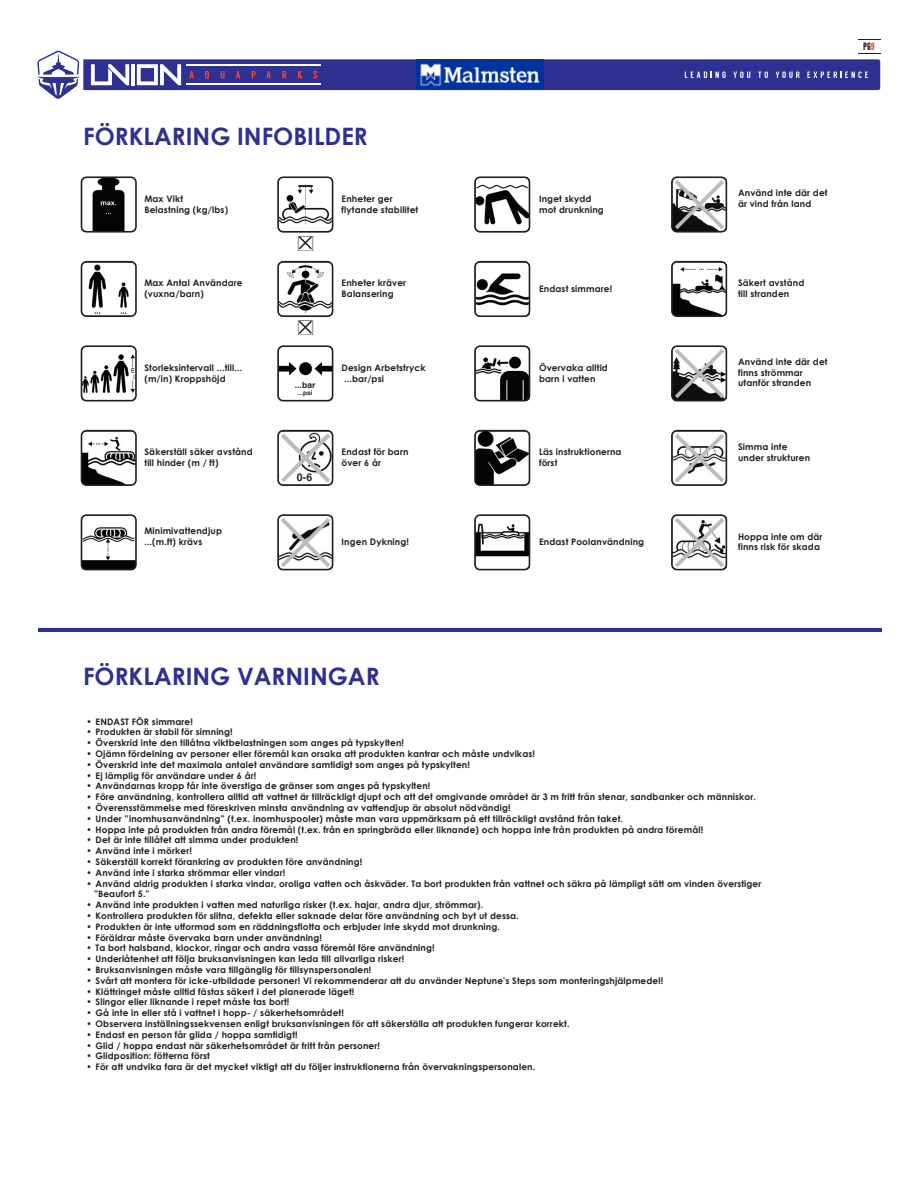
<style>
.page{position:relative;width:918px;height:1188px;background:#fff}
.page>*{position:absolute;margin:0;border:0;box-sizing:border-box;transform-origin:0 0}
.t1{font:700 24px "Century Gothic";color:#2e3092}
.t2{font:700 10.65px "Franchise";color:#231f20}
.t3{font:700 10.5px "Helvetica";color:#231f20}
.t4{font:700 9px/10.8px "Century Gothic";letter-spacing:.015em;color:#231f20}
.t5{font:700 8.55px "Helvetica";color:#231f20}
.t6{font:700 6.3px "Helvetica";color:#231f20}
.s1{color:#ff4338}
.s2{font-style:inherit}
.s3{font-family:"Avant Garde"}
</style>
<div class="page">
<svg style="left:37px;top:51px;width:843px;height:48px"></svg>
<svg style="left:858px;top:39px;width:22px;height:1px"></svg>
<hr style="left:38px;top:629px;width:844px;height:3px;background:#2e3092">
<svg style="left:81px;top:261px;width:56px;height:56px"></svg>
<svg style="left:671px;top:514px;width:56px;height:56px"></svg>
<svg style="left:474px;top:430px;width:56px;height:56px"></svg>
<svg style="left:81px;top:345px;width:56px;height:56px"></svg>
<svg style="left:81px;top:176px;width:56px;height:57px"></svg>
<svg style="left:671px;top:261px;width:56px;height:56px"></svg>
<svg style="left:474px;top:176px;width:56px;height:57px"></svg>
<svg style="left:277px;top:514px;width:56px;height:56px"></svg>
<svg style="left:671px;top:176px;width:56px;height:57px"></svg>
<svg style="left:474px;top:261px;width:56px;height:56px"></svg>
<svg style="left:81px;top:514px;width:56px;height:56px"></svg>
<svg style="left:474px;top:514px;width:56px;height:56px"></svg>
<svg style="left:277px;top:345px;width:56px;height:56px"></svg>
<svg style="left:671px;top:430px;width:56px;height:56px"></svg>
<svg style="left:671px;top:345px;width:56px;height:56px"></svg>
<svg style="left:474px;top:345px;width:56px;height:56px"></svg>
<svg style="left:81px;top:430px;width:56px;height:56px"></svg>
<svg style="left:277px;top:176px;width:56px;height:73px"></svg>
<svg style="left:277px;top:261px;width:56px;height:73px"></svg>
<div style="left:288px;top:382px;width:34px;height:15px;background:#fff"></div>
<svg style="left:277px;top:430px;width:56px;height:56px"></svg>
<img style="left:416px;top:60px;width:127px;height:30px">
<p class="t2" style="left:863px;top:41px;width:13px">PG<span class="s1">9</span></p>
<h1 class="t1" style="left:83px;top:118px;width:286px">FÖRKLARING INFOBILDER</h1>
<p class="t4" style="left:144px;top:193px;width:85px">Max Vikt<br>Belastning (kg/lbs)</p>
<p class="t4" style="left:342px;top:193px;width:78px">Enheter ger flytande stabilitet</p>
<p class="t4" style="left:539px;top:193px;width:66px">Inget skydd mot drunkning</p>
<p class="t4" style="left:738px;top:188px;width:91px">Använd inte där det är vind från land</p>
<p class="t4" style="left:144px;top:277px;width:100px">Max Antal Användare (vuxna/barn)</p>
<p class="t4" style="left:342px;top:277px;width:66px">Enheter kräver<br>Balansering</p>
<p class="t4" style="left:539px;top:283px;width:75px">Endast simmare!</p>
<p class="t4" style="left:738px;top:277px;width:68px">Säkert avstånd till stranden</p>
<p class="t4" style="left:145px;top:362px;width:99px">Storleksintervall ...till... (m/in) Kroppshöjd</p>
<p class="t5" style="left:295px;top:378px;width:22px">...bar</p>
<p class="t6" style="left:298px;top:388px;width:17px">...psi</p>
<p class="t4" style="left:342px;top:362px;width:86px">Design Arbetstryck ...bar/psi</p>
<p class="t4" style="left:539px;top:362px;width:70px">Övervaka alltid barn i vatten</p>
<p class="t4" style="left:738px;top:356px;width:91px">Använd inte där det finns strömmar utanför stranden</p>
<p class="t4" style="left:145px;top:447px;width:110px;line-height:10.2px">Säkerställ säker avstånd till hinder (m / ft)</p>
<p class="t4" style="left:342px;top:446px;width:68px">Endast för barn över 6 <span class="s2">å</span>r</p>
<p class="t4" style="left:539px;top:446px;width:84px">Läs instruktionerna först</p>
<p class="t4" style="left:738px;top:441px;width:74px">Simma inte under strukturen</p>
<p class="t3" style="left:297px;top:469px;width:17px">0-6</p>
<p class="t4" style="left:144px;top:525px;width:79px">Minimivattendjup ...(m.ft) krävs</p>
<p class="t4" style="left:342px;top:536px;width:69px">Ingen Dykning!</p>
<p class="t4" style="left:539px;top:536px;width:107px">Endast Poo<span class="s2">l</span>användning</p>
<p class="t4" style="left:738px;top:531px;width:86px">Hoppa inte om där finns risk för skada</p>
<h1 class="t1" style="left:83px;top:658px;width:298px">FÖRKLARING VARNINGAR</h1>
<p class="t4" style="left:86px;top:716px;width:109px"><span class="s3">•</span> ENDAST FÖR simmare!</p>
<p class="t4" style="left:86px;top:726px;width:148px"><span class="s3">•</span> Produkten är stabil för simning!</p>
<p class="t4" style="left:86px;top:737px;width:320px"><span class="s3">•</span> Överskrid inte den tillåtna viktbelastningen som anges på typskylten!</p>
<p class="t4" style="left:86px;top:748px;width:451px"><span class="s3">•</span> Ojämn fördelning av personer eller föremål kan orsaka att produkten kant<span class="s2">r</span>ar och måste undvikas!</p>
<p class="t4" style="left:86px;top:759px;width:386px"><span class="s3">•</span> Överskrid inte det maximala antalet användare samtidigt som anges på typskylten!</p>
<p class="t4" style="left:86px;top:770px;width:172px"><span class="s3">•</span> Ej lämplig för användare under 6 år!</p>
<p class="t4" style="left:86px;top:780px;width:346px"><span class="s3">•</span> Användarnas kropp får inte överstiga de gränser som anges på typskylten!</p>
<p class="t4" style="left:86px;top:791px;width:672px"><span class="s3">•</span> Före användning, kontrollera alltid att vattnet är tillräckligt djupt och att det omgivande området är 3 m fritt från stenar, sandbanker och människor.</p>
<p class="t4" style="left:86px;top:802px;width:426px"><span class="s3">•</span> Överensstämmelse med föreskriven minsta användning av vattendjup är absolut nödvändig!</p>
<p class="t4" style="left:86px;top:813px;width:539px"><span class="s3">•</span> Under ”inomhusanvändning” (t.ex. inomhuspooler) måste man vara uppmärksam på ett tillräckligt avstånd från taket.</p>
<p class="t4" style="left:86px;top:824px;width:619px"><span class="s3">•</span> Hoppa inte på produkten från andra föremål (t.ex. från en springbräda eller liknande) och hoppa inte från produkten på andra föremål!</p>
<p class="t4" style="left:86px;top:834px;width:214px"><span class="s3">•</span> Det är inte tillåtet att simma under produkten!</p>
<p class="t4" style="left:86px;top:845px;width:108px"><span class="s3">•</span> Använd inte i mörke<span class="s2">r</span>!</p>
<p class="t4" style="left:86px;top:856px;width:278px"><span class="s3">•</span> Säkerställ korrekt förankring av produkten före användning!</p>
<p class="t4" style="left:86px;top:867px;width:201px"><span class="s3">•</span> Använd inte i starka strömmar eller vindar!</p>
<p class="t4" style="left:95px;top:878px;width:668px;text-indent:-9px"><span class="s3">•</span> Använd aldrig produkten i starka vindar, oroliga vatten och åskväder. Ta bort produkten från vattnet och säkra på lämpligt sätt om vinden överstiger "Beaufort 5."</p>
<p class="t4" style="left:86px;top:899px;width:399px"><span class="s3">•</span> Använd inte produkten i vatten med naturliga risker (t.ex. hajar, andra djur, strömmar).</p>
<p class="t4" style="left:86px;top:910px;width:434px"><span class="s3">•</span> Kontrollera produkten för slitna, defekta eller saknade delar före användning och byt ut dessa.</p>
<p class="t4" style="left:86px;top:921px;width:416px"><span class="s3">•</span> Produkten är inte utformad som en räddningsflotta och erbjuder inte skydd mot drunkning.</p>
<p class="t4" style="left:86px;top:932px;width:238px"><span class="s3">•</span> Föräldrar måste övervaka barn under användning!</p>
<p class="t4" style="left:86px;top:942px;width:350px"><span class="s3">•</span> Ta bort halsband, klockor, ringar och andra vassa föremål före användning!</p>
<p class="t4" style="left:86px;top:953px;width:320px"><span class="s3">•</span> Underlåtenhet att följa bruksanvisningen kan leda till allvarliga risker!</p>
<p class="t4" style="left:86px;top:964px;width:287px"><span class="s3">•</span> Bruksanvisningen måste vara tillgänglig för tillsynspersonalen!</p>
<p class="t4" style="left:86px;top:975px;width:579px"><span class="s3">•</span> Svårt att montera för icke-utbildade personer! Vi rekommenderar att du använder Neptune's Steps som monteringshjälpmedel!</p>
<p class="t4" style="left:86px;top:986px;width:270px"><span class="s3">•</span> Klättringet måste alltid fästas säkert i det planerade läget!</p>
<p class="t4" style="left:86px;top:996px;width:205px"><span class="s3">•</span> Slingor eller liknande i repet måste tas bort!</p>
<p class="t4" style="left:86px;top:1007px;width:260px"><span class="s3">•</span> Gå inte in eller stå i vattnet i hopp- / säkerhetsområdet!</p>
<p class="t4" style="left:86px;top:1018px;width:485px"><span class="s3">•</span> Observera inställningssekvensen enligt bruksanvisningen för att säkerställa att produkten fungerar korrekt.</p>
<p class="t4" style="left:86px;top:1029px;width:213px"><span class="s3">•</span> Endast en person får glida / hoppa samtidigt!</p>
<p class="t4" style="left:86px;top:1040px;width:296px"><span class="s3">•</span> <span class="s2">Glid</span> / hoppa endast när säkerhetsområdet är fritt från personer!</p>
<p class="t4" style="left:86px;top:1050px;width:126px"><span class="s3">•</span> Glidposition: fötterna först</p>
<p class="t4" style="left:86px;top:1061px;width:451px"><span class="s3">•</span> För att undvika fara är det mycket viktigt att du följer instruktionerna från övervakningspersonalen.</p>
</div>
